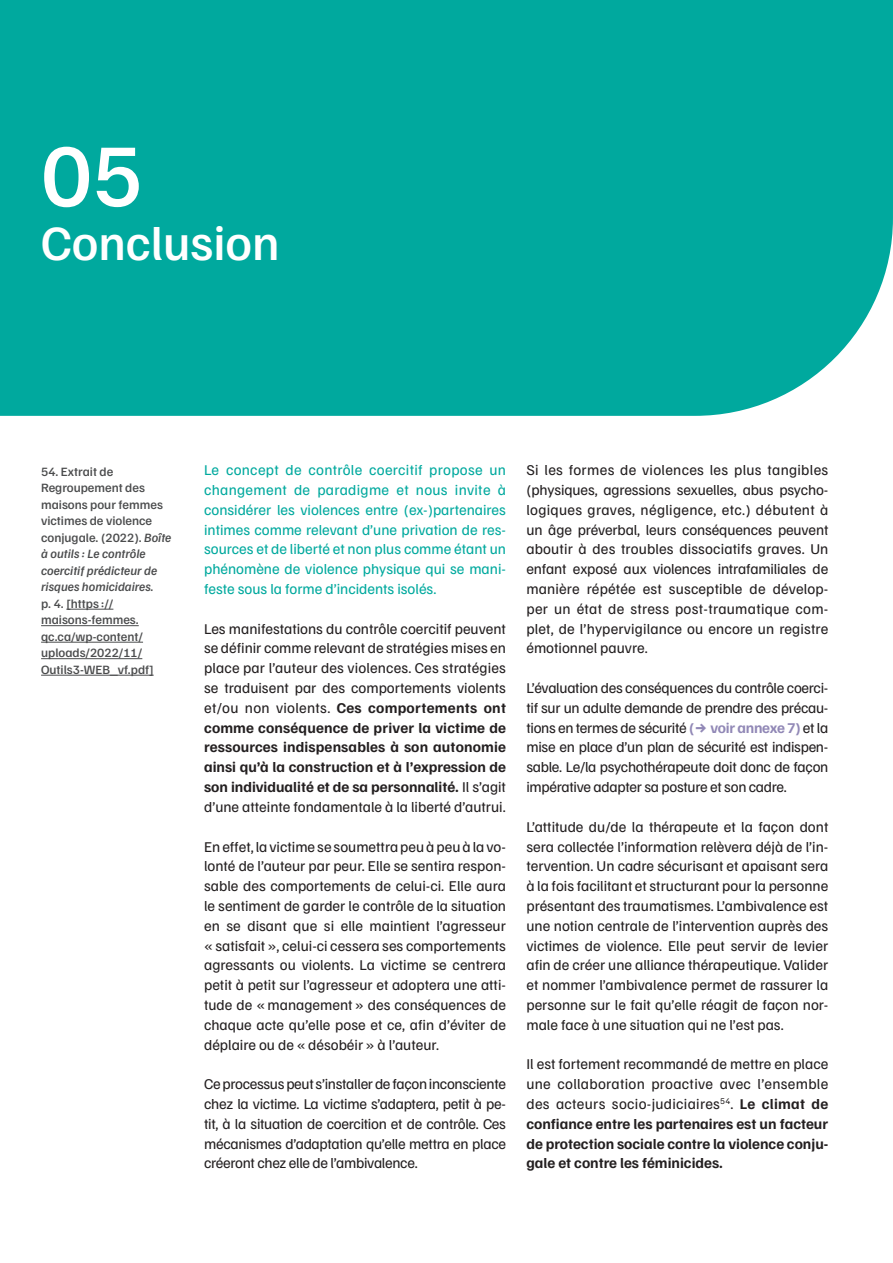
<style>
.page{position:relative;width:893px;height:1263px;background:#fff}
.page>*{position:absolute;margin:0;border:0;box-sizing:border-box;transform-origin:0 0}
.t1{font:500 90px "Familjen Grotesk";color:#fff}
.t2{font:500 49.5px "Familjen Grotesk";color:#fff}
.t3{font:15px/19.8px "Familjen Grotesk";color:#231f20;text-align:justify}
.t4{font:15px/19.8px "Familjen Grotesk";color:#00a99e;text-align:justify}
.t5{font:700 15px/19.8px "Familjen Grotesk";color:#231f20;text-align:justify}
.t6{font:500 12.75px/16.5px "Familjen Grotesk";color:#4b4c4d}
.s1{font-style:italic}
.s2{font-weight:700}
.s3{font-weight:700;color:#9188b6}
.s4{font-weight:400}
</style>
<div class="page">
<div style="left:0;top:0;width:893px;height:416px;background:#00a99e"></div>
<hr style="left:66px;top:609px;width:47px;height:1px;background:#4b4c4d">
<hr style="left:41px;top:625px;width:98px;height:1px;background:#4b4c4d">
<hr style="left:41px;top:642px;width:102px;height:1px;background:#4b4c4d">
<hr style="left:41px;top:658px;width:101px;height:1px;background:#4b4c4d">
<hr style="left:41px;top:675px;width:113px;height:1px;background:#4b4c4d">
<h1 class="t1" style="left:41px;top:116px;width:104px">05</h1>
<h2 class="t2" style="left:41px;top:211px;width:240px">Conclusion</h2>
<p class="t6" style="left:41px;top:463px;width:132px">54. Extrait de<br>Regroupement des maisons pour femmes victimes de violence conjugale. (2022). <span class="s1">Boîte à outils : Le contrôle coercitif prédicteur de risques homicidaires.</span></p>
<p class="t6" style="left:41px;top:595px;width:114px">p. 4. [https :// maisons-femmes. qc.ca/wp-content/ uploads/2022/11/<br>Outils3-WEB_vf.pdf]</p>
<p class="t4" style="left:204px;top:459px;width:303px">Le concept de contrôle coercitif propose un changement de paradigme et nous invite à considérer les violences entre (ex-)partenaires intimes comme relevant d’une privation de res&shy;sources et de liberté et non plus comme étant un phénomène de violence physique qui se mani&shy;feste sous la forme d’incidents isolés.</p>
<p class="t3" style="left:204px;top:618px;width:303px">Les manifestations du contrôle coercitif peuvent se définir comme relevant de stratégies mises en place par l’auteur des violences. Ces stratégies se traduisent par des comportements violents et/ou non violents. <span class="s2">Ces comportements ont comme conséquence de priver la victime de ressources indispensables à son autonomie ainsi qu’à la construction et à l’expression de son individualité et de sa personnalité.</span> Il s’agit d’une atteinte fondamentale à la liberté d’autrui.</p>
<p class="t3" style="left:204px;top:836px;width:303px">En effet, la victime se soumettra peu à peu à la vo&shy;lonté de l’auteur par peur. Elle se sentira respon&shy;sable des comportements de celui-ci. Elle aura le sentiment de garder le contrôle de la situation en se disant que si elle maintient l’agresseur « satisfait », celui-ci cessera ses comportements agressants ou violents. La victime se centrera petit à petit sur l’agresseur et adoptera une atti&shy;tude de « management » des conséquences de chaque acte qu’elle pose et ce, afin d’éviter de déplaire ou de « désobéir » à l’auteur.</p>
<p class="t3" style="left:204px;top:1073px;width:303px">Ce processus peut s’installer de façon inconsciente chez la victime. La victime s’adaptera, petit à pe&shy;tit, à la situation de coercition et de contrôle. Ces mécanismes d’adaptation qu’elle mettra en place créeront chez elle de l’ambivalence.</p>
<p class="t3" style="left:526px;top:459px;width:303px">Si les formes de violences les plus tangibles (physiques, agressions sexuelles, abus psycho&shy;logiques graves, négligence, etc.) débutent à un âge préverbal, leurs conséquences peuvent aboutir à des troubles dissociatifs graves. Un enfant exposé aux violences intrafamiliales de manière répétée est susceptible de dévelop&shy;per un état de stress post-traumatique com&shy;plet, de l’hypervigilance ou encore un registre émotionnel pauvre.</p>
<p class="t3" style="left:526px;top:677px;width:303px">L’évaluation des conséquences du contrôle coerci&shy;tif sur un adulte demande de prendre des précau&shy;tions en termes de sécurité <span class="s3">(→ voir annexe 7)</span> et la mise en place d’un plan de sécurité est indispen&shy;sable. Le/la psychothérapeute doit donc de façon impérative adapter sa posture et son cadre.</p>
<p class="t3" style="left:526px;top:816px;width:303px">L’attitude du/de la thérapeute et la façon dont sera collectée l’information relèvera déjà de l’in&shy;tervention. Un cadre sécurisant et apaisant sera à la fois facilitant et structurant pour la personne présentant des traumatismes. L’ambivalence est une notion centrale de l’intervention auprès des victimes de violence. Elle peut servir de levier afin de créer une alliance thérapeutique. Valider et nommer l’ambivalence permet de rassurer la personne sur le fait qu’elle réagit de façon nor&shy;male face à une situation qui ne l’est pas.</p>
<p class="t5" style="left:526px;top:1053px;width:303px"><span class="s4">Il est fortement recommandé de mettre en place une collaboration proactive avec l’ensemble des acteurs socio-judiciaires</span><sup>54</sup><span class="s4">.</span> Le climat de confiance entre les partenaires est un facteur de protection sociale contre la violence conju&shy;gale et contre les féminicides.</p>
</div>
